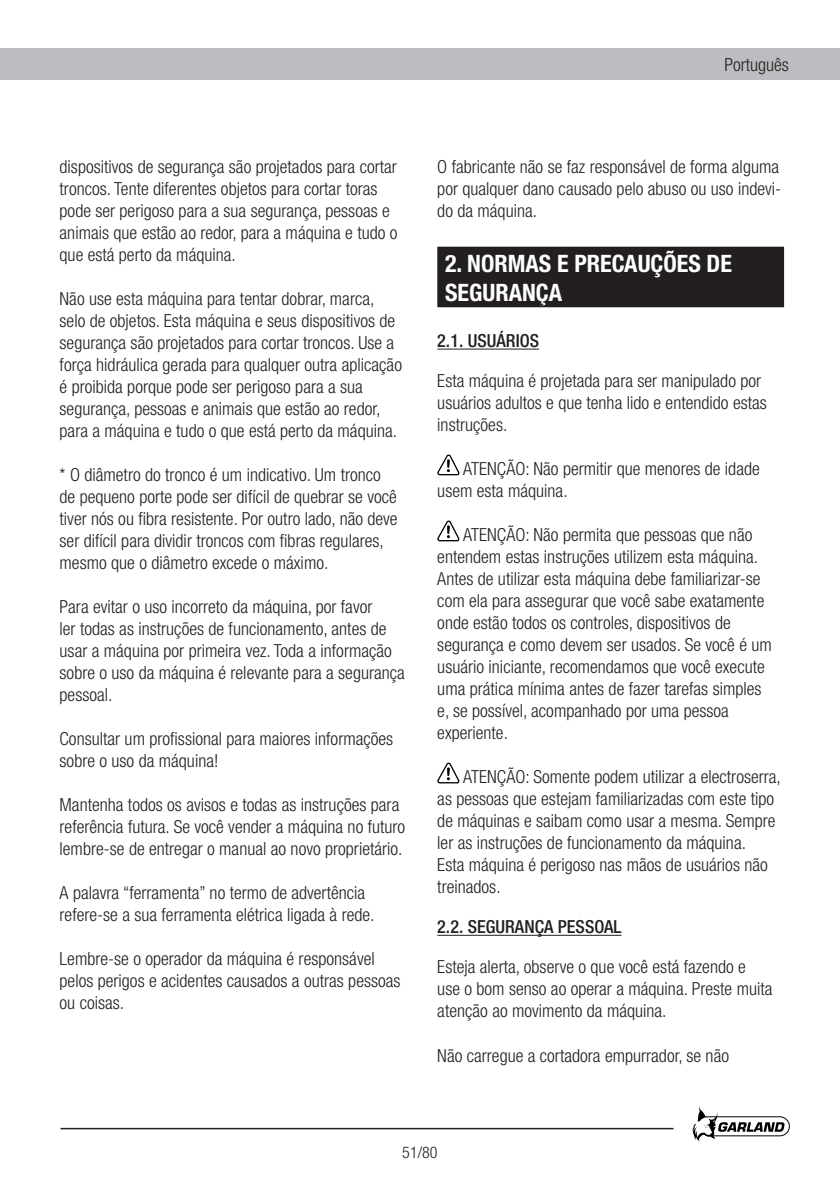
<style>
.page{position:relative;width:840px;height:1191px;background:#fff}
.page>*{position:absolute;margin:0;border:0;box-sizing:border-box;transform-origin:0 0}
.t1{font:700 condensed 24px/28.8px "Helvetica Neue";color:#fff}
.t2{font:300 condensed 18px/22px "Helvetica Neue";color:#231f20}
.t3{font:500 condensed 18px "Helvetica Neue";color:#231f20}
.t4{font:300 condensed 16px "Helvetica Neue";color:#231f20}
</style>
<div class="page">
<hr style="left:0;top:50px;width:1px;height:31px;background:#bcbdc0">
<div style="left:0;top:48px;width:839px;height:31px;background:#bcbdc0"></div>
<svg style="left:692px;top:1107px;width:97px;height:34px"></svg>
<hr style="left:60px;top:1127px;width:613px;height:2px;background:#231f20">
<hr style="left:437px;top:348px;width:102px;height:1px;background:#231f20">
<hr style="left:437px;top:934px;width:184px;height:1px;background:#231f20">
<div style="left:438px;top:248px;width:344px;height:58px;background:#231f20"></div>
<div style="left:437px;top:247px;width:346px;height:60px;border:2px solid #231f20"></div>
<svg style="left:437px;top:455px;width:23px;height:21px"></svg>
<svg style="left:437px;top:521px;width:23px;height:21px"></svg>
<svg style="left:437px;top:763px;width:23px;height:21px"></svg>
<p class="t2" style="left:724px;top:53px;width:66px">Português</p>
<p class="t2" style="left:60px;top:156px;width:339px">dispositivos de segurança são projetados para cortar troncos. Tente diferentes objetos para cortar toras pode ser perigoso para a sua segurança, pessoas e animais que estão ao redor, para a máquina e tudo o que está perto da máquina.</p>
<p class="t2" style="left:60px;top:288px;width:344px">Não use esta máquina para tentar dobrar, marca, selo de objetos. Esta máquina e seus dispositivos de segurança são projetados para cortar troncos. Use a força hidráulica gerada para qualquer outra aplicação é proibida porque pode ser perigoso para a sua segurança, pessoas e animais que estão ao redor, para a máquina e tudo o que está perto da máquina.</p>
<p class="t2" style="left:60px;top:464px;width:339px">* O diâmetro do tronco é um indicativo. Um tronco de pequeno porte pode ser difícil de quebrar se você tiver nós ou fibra resistente. Por outro lado, não deve ser difícil para dividir troncos com fibras regulares, mesmo que o diâmetro excede o máximo.</p>
<p class="t2" style="left:60px;top:596px;width:346px">Para evitar o uso incorreto da máquina, por favor<br>ler todas as instruções de funcionamento, antes de usar a máquina por primeira vez. Toda a informação sobre o uso da máquina é relevante para a segurança pessoal.</p>
<p class="t2" style="left:60px;top:728px;width:335px">Consultar um profissional para maiores informações sobre o uso da máquina!</p>
<p class="t2" style="left:60px;top:794px;width:347px">Mantenha todos os avisos e todas as instruções para referência futura. Se você vender a máquina no futuro lembre-se de entregar o manual ao novo proprietário.</p>
<p class="t2" style="left:60px;top:882px;width:316px">A palavra “ferramenta” no termo de advertência refere-se a sua ferramenta elétrica ligada à rede.</p>
<p class="t2" style="left:60px;top:947px;width:342px">Lembre-se o operador da máquina é responsável pelos perigos e acidentes causados a outras pessoas ou coisas.</p>
<p class="t2" style="left:437px;top:156px;width:345px;text-align:justify">O fabricante não se faz responsável de forma alguma por qualquer dano causado pelo abuso ou uso indevi&shy;do da máquina.</p>
<h1 class="t1" style="left:445px;top:249px;width:288px">2. NORMAS E PRECAUÇÕES DE<br>SEGURANÇA</h1>
<p class="t3" style="left:437px;top:330px;width:103px">2.1. USUÁRIOS</p>
<p class="t2" style="left:437px;top:370px;width:331px">Esta máquina é projetada para ser manipulado por usuários adultos e que tenha lido e entendido estas instruções.</p>
<p class="t2" style="left:437px;top:458px;width:324px;text-indent:26px">ATENÇÃO: Não permitir que menores de idade usem esta máquina.</p>
<p class="t2" style="left:437px;top:524px;width:336px;text-indent:26px">ATENÇÃO: Não permita que pessoas que não entendem estas instruções utilizem esta máquina.<br>Antes de utilizar esta máquina debe familiarizar-se com ela para assegurar que você sabe exatamente onde estão todos os controles, dispositivos de segurança e como devem ser usados. Se você é um usuário iniciante, recomendamos que você execute uma prática mínima antes de fazer tarefas simples e, se possível, acompanhado por uma pessoa experiente.</p>
<p class="t2" style="left:437px;top:766px;width:345px;text-indent:26px">ATENÇÃO: Somente podem utilizar a electroserra, as pessoas que estejam familiarizadas com este tipo de máquinas e saibam como usar a mesma. Sempre ler as instruções de funcionamento da máquina.<br>Esta máquina é perigoso nas mãos de usuários não treinados.</p>
<p class="t3" style="left:437px;top:916px;width:186px">2.2. SEGURANÇA PESSOAL</p>
<p class="t2" style="left:437px;top:956px;width:336px">Esteja alerta, observe o que você está fazendo e use o bom senso ao operar a máquina. Preste muita atenção ao movimento da máquina.</p>
<p class="t2" style="left:437px;top:1044px;width:293px">Não carregue a cortadora empurrador, se não</p>
<p class="t4" style="left:402px;top:1143px;width:37px">51/80</p>
</div>
